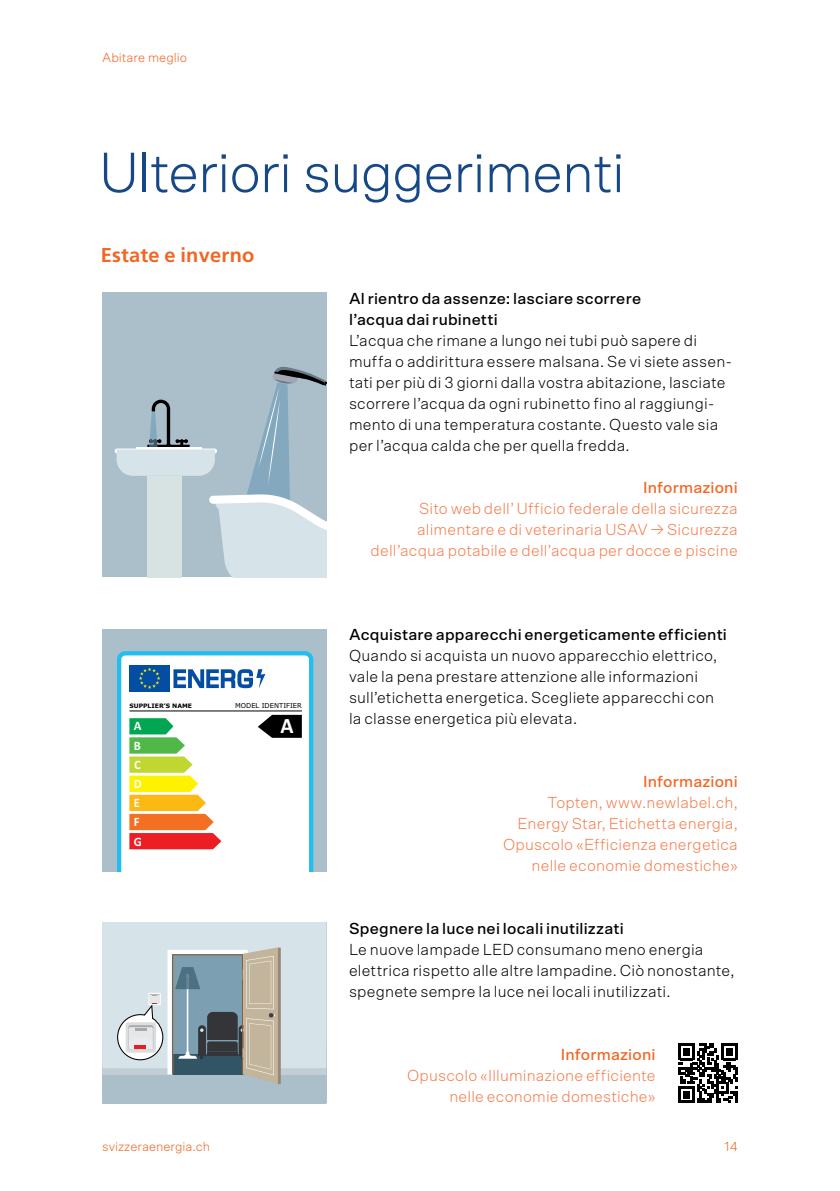
<style>
.page{position:relative;width:840px;height:1191px;background:#fff}
.page>*{position:absolute;margin:0;border:0;box-sizing:border-box;transform-origin:0 0}
.Titel{font:300 56.8px "Scto Grotesk A";letter-spacing:-.02em;color:#164885}
.t1{font:700 22px "Calibri";color:#fff}
.Kapitel_Zwischentite{font:700 20px "Frutiger LT Std";letter-spacing:.01em;color:#f26522}
.Fliesstext{font:300 16px/21px "Scto Grotesk A";letter-spacing:.01em;color:#000}
.Fliesstext-2{font:300 16px/21px "Scto Grotesk A";letter-spacing:.01em;color:#f47d4d;text-align:right}
.Fliesstext_fett{font:500 16px/21px "Scto Grotesk A";letter-spacing:.01em;color:#000}
.Fliesstext-3{font:500 16px "Scto Grotesk A";letter-spacing:.01em;color:#f26522}
.Kapitel_Zwischentite-2{font:500 16px "Scto Grotesk A";letter-spacing:.01em;color:#000}
.t2{font:300 13px "Scto Grotesk A";color:#f26522}
.t3{font:700 12.8px/19.2px "Calibri";color:#fff}
.t4{font:6.8px "Verdana";color:#000}
.t5{font:700 6px "Verdana";color:#000}
</style>
<div class="page">
<div style="left:102px;top:293px;width:224px;height:284px;background:#abbfcb"></div>
<svg style="left:116px;top:366px;width:211px;height:211px"></svg>
<div style="left:102px;top:629px;width:224px;height:242px;background:#abbfcb"></div>
<svg style="left:117px;top:651px;width:196px;height:220px;background:#e5f6fb"></svg>
<div style="left:125px;top:858px;width:181px;height:13px;background:#fff"></div>
<hr style="left:129px;top:710px;width:173px;height:1px;background:#000">
<div style="left:129px;top:665px;width:40px;height:27px;background:#034ea2"></div>
<svg style="left:139px;top:667px;width:21px;height:22px"></svg>
<svg style="left:173px;top:669px;width:92px;height:19px;background:#709aca"></svg>
<svg style="left:129px;top:718px;width:92px;height:131px;background:#dcc079"></svg>
<svg style="left:257px;top:715px;width:45px;height:23px"></svg>
<svg style="left:102px;top:922px;width:224px;height:181px;background:#b5c1c5"></svg>
<svg style="left:678px;top:1043px;width:59px;height:60px"></svg>
<p class="t2" style="left:102px;top:50px;width:86px">Abitare meglio</p>
<p class="Titel" style="left:99px;top:139px;width:527px">Ulteriori suggerimenti</p>
<p class="Kapitel_Zwischentite" style="left:101px;top:243px;width:155px">Estate e inverno</p>
<p class="t5" style="left:129px;top:702px;width:64px">SUPPLIER’S NAME</p>
<p class="t4" style="left:235px;top:701px;width:68px">MODEL IDENTIFIER</p>
<p class="t3" style="left:134px;top:716px;width:10px">A<br>B<br>C<br>D<br>E<br>F<br>G</p>
<p class="t1" style="left:280px;top:712px;width:15px">A</p>
<p class="Fliesstext_fett" style="left:349px;top:288px;width:293px">Al rientro da assenze: lasciare scorrere l’acqua dai rubinetti</p>
<p class="Fliesstext" style="left:349px;top:330px;width:384px">L’acqua che rimane a lungo nei tubi può sapere di muffa o addirittura essere malsana. Se vi siete assen&shy;tati per più di 3 giorni dalla vostra abitazione, lasciate scorrere l’acqua da ogni rubinetto fino al raggiungi&shy;mento di una temperatura costante. Questo vale sia per l’acqua calda che per quella fredda.</p>
<p class="Fliesstext-3" style="left:642px;top:478px;width:96px">Informazioni</p>
<p class="Fliesstext-2" style="left:370px;top:498px;width:368px">Sito web dell’ Ufficio federale della sicurezza alimentare e di veterinaria USAV → Sicurezza dell’acqua potabile e dell’acqua per docce e piscine</p>
<p class="Fliesstext_fett" style="left:349px;top:624px;width:379px">Acquistare apparecchi energeticamente efficienti</p>
<p class="Fliesstext" style="left:349px;top:645px;width:369px">Quando si acquista un nuovo apparecchio elettrico, vale la pena prestare attenzione alle informazioni sull’etichetta energetica. Scegliete apparecchi con la classe energetica più elevata.</p>
<p class="Fliesstext-3" style="left:642px;top:772px;width:96px">Informazioni</p>
<p class="Fliesstext-2" style="left:517px;top:792px;width:222px">Topten, www.newlabel.ch,<br>Energy Star, Etichetta energia,</p>
<p class="Fliesstext-2" style="left:502px;top:834px;width:236px">Opuscolo «Efficienza energetica nelle economie domestiche»</p>
<p class="Kapitel_Zwischentite-2" style="left:349px;top:919px;width:276px">Spegnere la luce nei locali inutilizzati</p>
<p class="Fliesstext" style="left:349px;top:939px;width:386px">Le nuove lampade LED consumano meno energia elettrica rispetto alle altre lampadine. Ciò nonostante, spegnete sempre la luce nei locali inutilizzati.</p>
<p class="Fliesstext-3" style="left:560px;top:1045px;width:96px">Informazioni</p>
<p class="Fliesstext-2" style="left:407px;top:1065px;width:250px">Opuscolo «Illuminazione efficiente nelle economie domestiche»</p>
<p class="t2" style="left:102px;top:1139px;width:109px">svizzeraenergia.ch</p>
<p class="t2" style="left:724px;top:1139px;width:15px">14</p>
</div>
